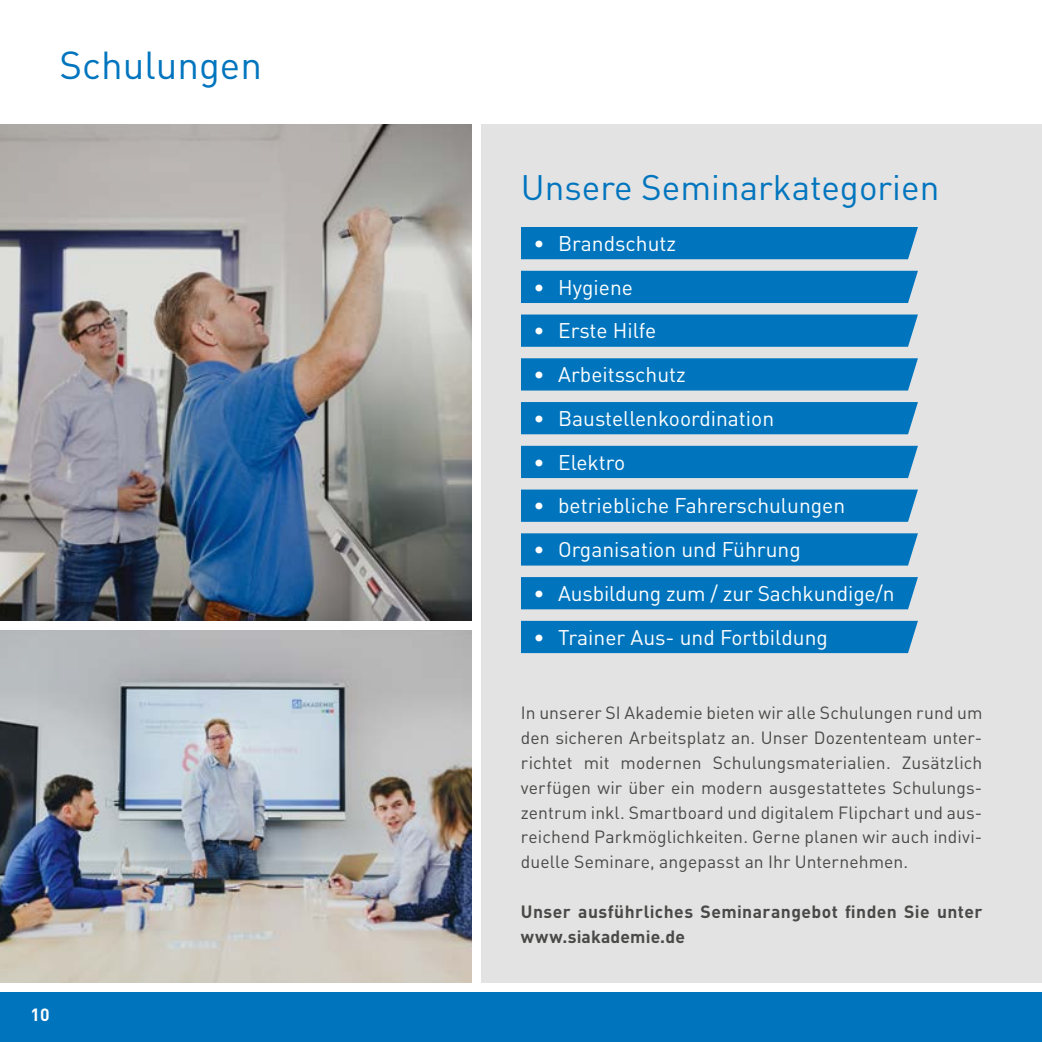
<style>
.page{position:relative;width:1042px;height:1042px;background:#fff}
.page>*{position:absolute;margin:0;border:0;box-sizing:border-box;transform-origin:0 0}
.t1{font:38.5px "DIN Pro";color:#0075be}
.t2{font:35px "DIN Pro";color:#0075be}
.t3{font:21px "DIN Pro";color:#fff}
.t4{font:17.5px/24.8px "DIN Pro";letter-spacing:.005em;color:#494948;text-align:justify}
.t5{font:700 17.5px/24.8px "DIN Pro";letter-spacing:.02em;color:#494948}
.t6{font:700 17.5px "DIN Pro";color:#fff}
</style>
<div class="page">
<div style="left:481px;top:124px;width:561px;height:858px;background:#e3e3e3"></div>
<div style="left:0;top:992px;width:1042px;height:50px;background:#0075be"></div>
<img style="left:0;top:124px;width:471px;height:496px">
<img style="left:0;top:630px;width:471px;height:352px">
<div style="left:521px;top:227px;width:397px;height:32px;background:#0075be"></div>
<div style="left:521px;top:271px;width:397px;height:32px;background:#0075be"></div>
<svg style="left:521px;top:314px;width:397px;height:33px;background:#0778bf"></svg>
<div style="left:521px;top:358px;width:397px;height:32px;background:#0075be"></div>
<div style="left:521px;top:402px;width:397px;height:32px;background:#0075be"></div>
<div style="left:521px;top:446px;width:397px;height:32px;background:#0075be"></div>
<svg style="left:521px;top:489px;width:397px;height:33px;background:#0778bf"></svg>
<div style="left:521px;top:533px;width:397px;height:32px;background:#0075be"></div>
<div style="left:521px;top:577px;width:397px;height:32px;background:#0075be"></div>
<div style="left:521px;top:621px;width:397px;height:32px;background:#0075be"></div>
<h1 class="t1" style="left:60px;top:39px;width:204px">Schulungen</h1>
<p class="t6" style="left:31px;top:1002px;width:21px">10</p>
<h2 class="t2" style="left:521px;top:164px;width:420px">Unsere Seminarkategorien</h2>
<p class="t3" style="left:533px;top:229px;width:144px">• Brandschutz</p>
<p class="t3" style="left:533px;top:273px;width:101px">• Hygiene</p>
<p class="t3" style="left:533px;top:316px;width:124px">• Erste Hilfe</p>
<p class="t3" style="left:533px;top:360px;width:154px">• Arbeitsschutz</p>
<p class="t3" style="left:533px;top:404px;width:242px">• Baustellenkoordination</p>
<p class="t3" style="left:533px;top:448px;width:93px">• Elektro</p>
<p class="t3" style="left:533px;top:491px;width:313px">• betriebliche Fahrerschulungen</p>
<p class="t3" style="left:533px;top:535px;width:269px">• Organisation und Führung</p>
<p class="t3" style="left:533px;top:579px;width:363px">• Ausbildung zum / zur Sachkundige/n</p>
<p class="t3" style="left:533px;top:623px;width:296px">• Trainer Aus- und Fortbildung</p>
<p class="t4" style="left:521px;top:700px;width:463px">In unserer SI Akademie bieten wir alle Schulungen rund um den sicheren Arbeitsplatz an. Unser Dozententeam unter&shy;richtet mit modernen Schulungsmaterialien. Zusätzlich verfügen wir über ein modern ausgestattetes Schulungs&shy;zentrum inkl. Smartboard und digitalem Flipchart und aus&shy;reichend Parkmöglichkeiten. Gerne planen wir auch indivi&shy;duelle Seminare, angepasst an Ihr Unternehmen.</p>
<p class="t5" style="left:521px;top:898px;width:463px">Unser ausführliches Seminarangebot finden Sie unter www.siakademie.de</p>
</div>
